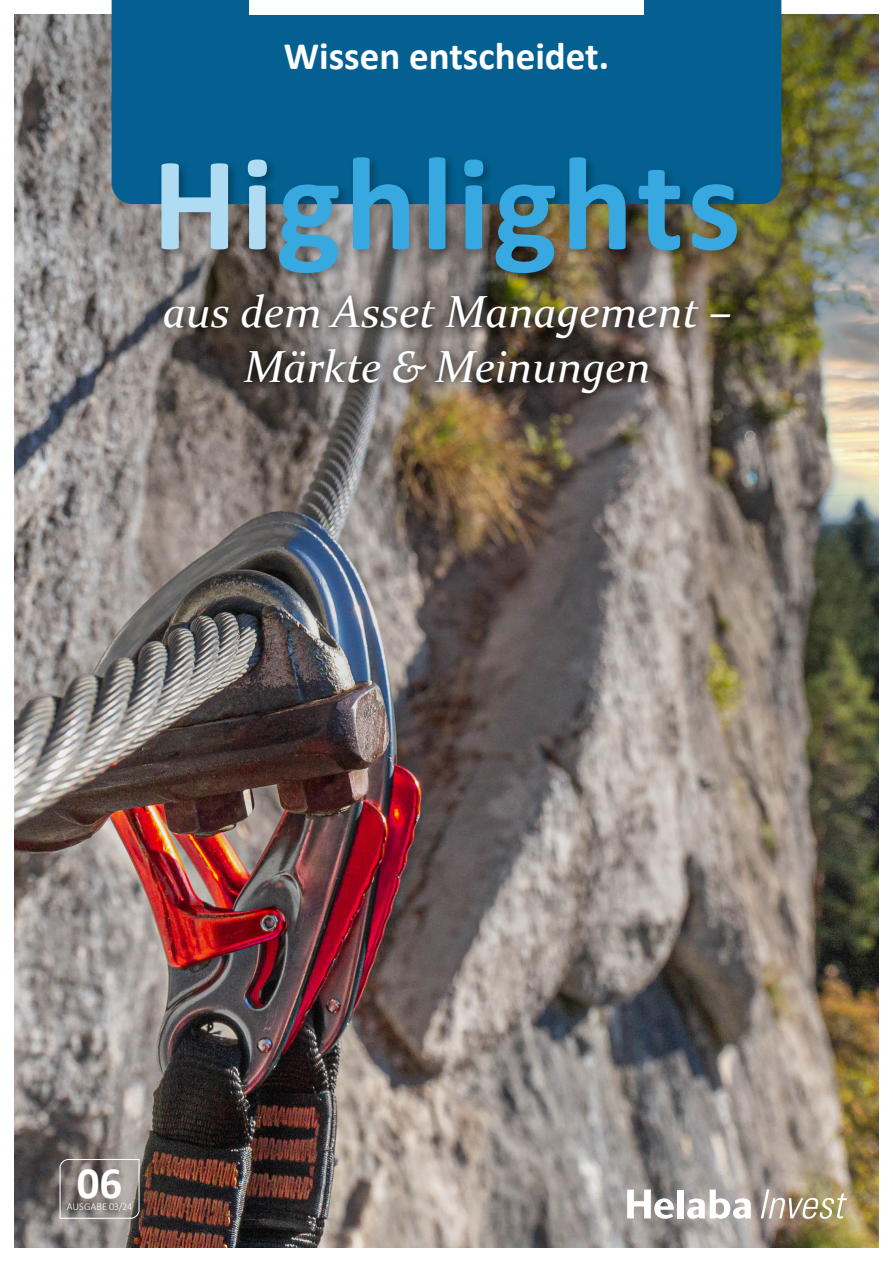
<style>
.page{position:relative;width:893px;height:1263px;background:#fff}
.page>*{position:absolute;margin:0;border:0;box-sizing:border-box;transform-origin:0 0}
.t1{font:700 135px "Calibri";letter-spacing:.025em;color:#38a8e0}
.t2{font:italic 45px/55.5px "Constantia";color:#fff;text-align:center}
.t3{font:700 45px "Calibri";color:#fff}
.t4{font:700 39px "Calibri";color:#fff}
.t5{font:300 10.5px "Calibri";color:#fff}
.s1{color:#afdcf3}
</style>
<div class="page">
<img style="left:15px;top:15px;width:863px;height:1232px">
<div style="left:112px;top:0;width:669px;height:204px;background:#036090"></div>
<div style="left:158px;top:154px;width:591px;height:132px;background:#000;opacity:.3"></div>
<svg style="left:761px;top:1189px;width:86px;height:30px;background:#b5a98f"></svg>
<div style="left:677px;top:1189px;width:6px;height:29px;background:#fff"></div>
<svg style="left:627px;top:1189px;width:47px;height:30px"></svg>
<svg style="left:687px;top:1189px;width:64px;height:30px"></svg>
<div style="left:249px;top:0;width:395px;height:15px;background:#fff"></div>
<img style="left:153px;top:283px;width:588px;height:122px">
<svg style="left:59px;top:1158px;width:81px;height:61px;background:#8d8683"></svg>
<p class="t4" style="left:284px;top:28px;width:327px">Wissen entscheidet.</p>
<h1 class="t1" style="left:152px;top:109px;width:590px"><span class="s1">Hi</span>ghlights</h1>
<p class="t2" style="left:163px;top:282px;width:570px">aus dem Asset Management –<br>Märkte &amp; Meinungen</p>
<p class="t3" style="left:77px;top:1151px;width:47px">06</p>
<p class="t5" style="left:67px;top:1200px;width:67px">AUSGABE 03/24</p>
</div>
